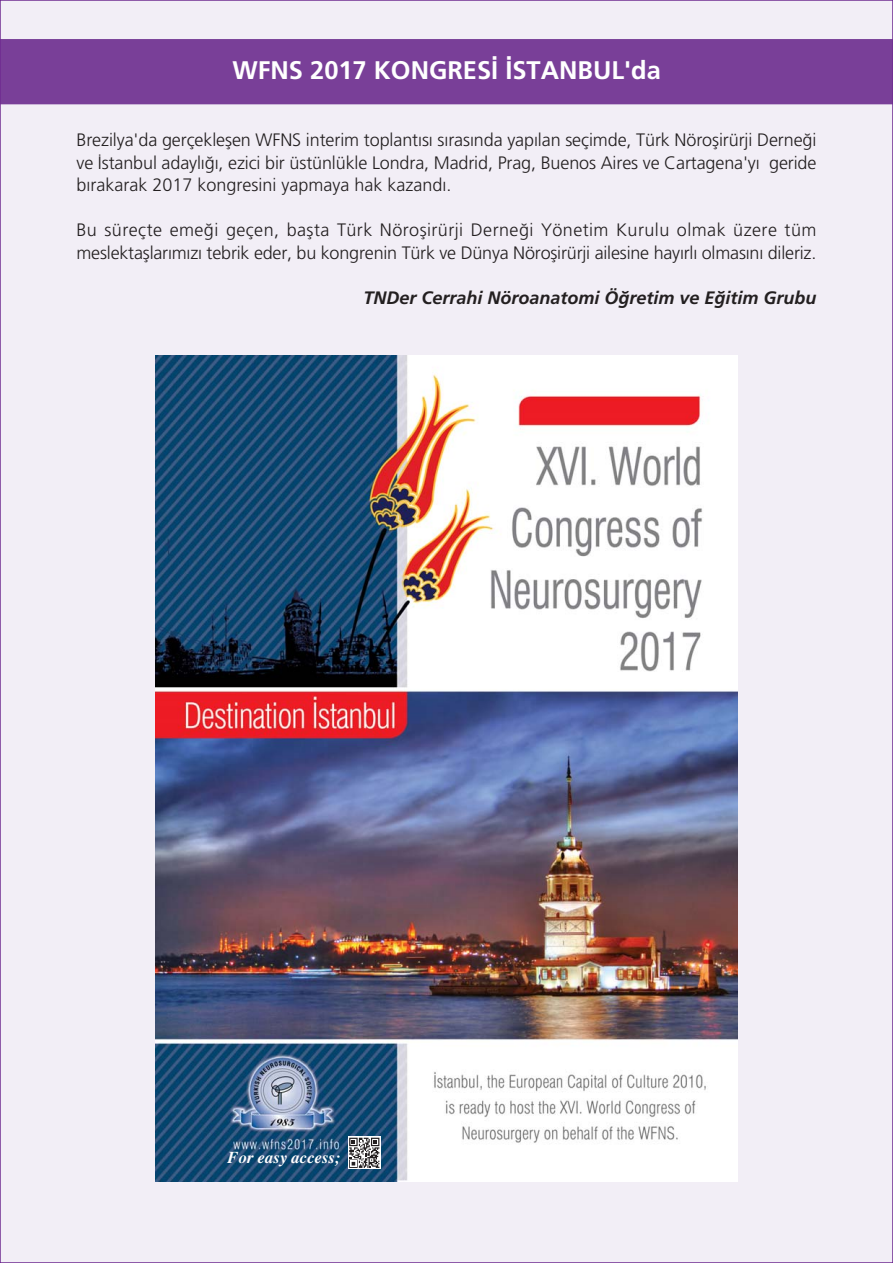
<style>
.page{position:relative;width:893px;height:1263px;background:#f2eef6}
.page>*{position:absolute;margin:0;border:0;box-sizing:border-box;transform-origin:0 0}
.t1{font:25.5px "Frutiger T Bold";color:#fff}
.t2{font:18px/22.5px "Frutiger T Light";color:#231f20;text-align:justify}
.t3{font:italic 18px "Frutiger T Bold";color:#231f20}
.t4{font:italic 700 16.65px "Times TU";color:#fff}
</style>
<div class="page">
<div style="left:3px;top:39px;width:887px;height:65px;background:#793f98"></div>
<img style="left:155px;top:355px;width:583px;height:826px">
<svg style="left:348px;top:1136px;width:33px;height:33px"></svg>
<svg style="left:349px;top:1138px;width:30px;height:30px"></svg>
<h1 class="t1" style="left:232px;top:59px;width:430px">WFNS 2017 KONGRES‹ ‹STANBUL'da</h1>
<p class="t2" style="left:76px;top:130px;width:741px">Brezilya'da gerçekleflen WFNS interim toplant›s› s›ras›nda yap›lan seçimde, Türk Nöroflirürji Derne¤i ve ‹stanbul adayl›¤›, ezici bir üstünlükle Londra, Madrid, Prag, Buenos Aires ve Cartagena'y› geride b›rakarak 2017 kongresini yapmaya hak kazand›.</p>
<p class="t2" style="left:76px;top:220px;width:741px">Bu süreçte eme¤i geçen, baflta Türk Nöroflirürji Derne¤i Yönetim Kurulu olmak üzere tüm meslektafllar›m›z› tebrik eder, bu kongrenin Türk ve Dünya Nöroflirürji ailesine hay›rl› olmas›n› dileriz.</p>
<p class="t3" style="left:363px;top:290px;width:455px">TNDer Cerrahi Nöroanatomi Ö¤retim ve E¤itim Grubu</p>
<p class="t4" style="left:227px;top:1152px;width:114px">For easy access;</p>
</div>
